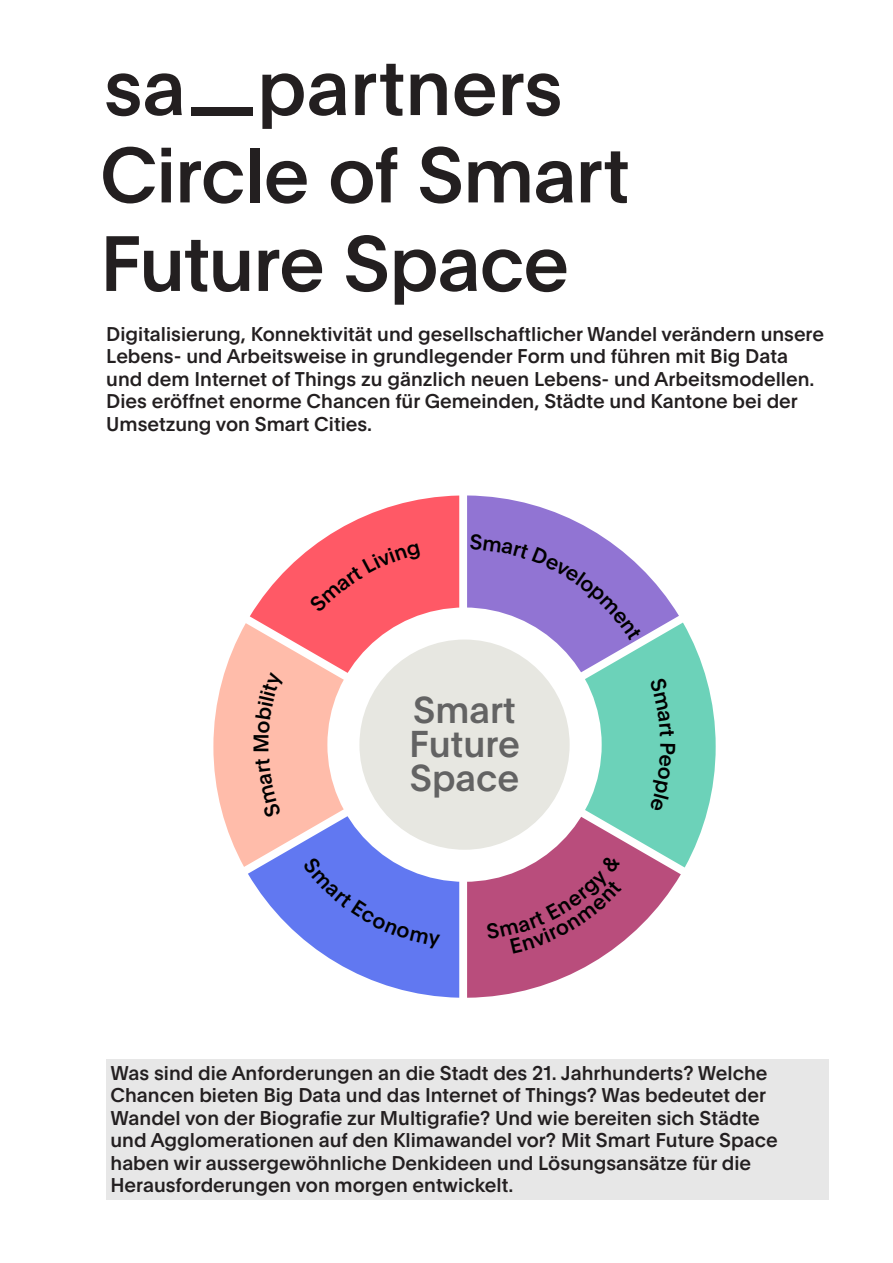
<style>
.page{position:relative;width:893px;height:1263px;background:#fff}
.page>*{position:absolute;margin:0;border:0;box-sizing:border-box;transform-origin:0 0}
.Titel_gross{font:500 76.5px "Plain";letter-spacing:-.015em;color:#231f20}
.t1{font:500 36.6px/34.2px "Plain";color:#636363;text-align:justify}
.t2{font:500 20.7px "Plain";color:#000}
.t3{font:500 19.5px/22.5px "Plain";color:#231f20}
</style>
<div class="page">
<div style="left:106px;top:1059px;width:723px;height:140px;background:#e7e7e7"></div>
<svg style="left:106px;top:73px;width:76px;height:43px"></svg>
<div style="left:192px;top:107px;width:61px;height:8px;background:#231f20"></div>
<svg style="left:262px;top:73px;width:84px;height:56px"></svg>
<svg style="left:355px;top:64px;width:48px;height:52px"></svg>
<svg style="left:410px;top:73px;width:37px;height:42px"></svg>
<svg style="left:455px;top:73px;width:40px;height:43px"></svg>
<svg style="left:503px;top:73px;width:57px;height:43px"></svg>
<div style="left:359px;top:639px;width:211px;height:211px;background:#e7e7e1;border-radius:50%"></div>
<svg style="left:213px;top:495px;width:246px;height:503px"></svg>
<svg style="left:467px;top:495px;width:249px;height:503px"></svg>
<p class="Titel_gross" style="left:100px;top:120px;width:531px">Circle of Smart</p>
<p class="Titel_gross" style="left:100px;top:209px;width:470px">Future Space</p>
<p class="t3" style="left:106px;top:322px;width:719px">Digitalisierung, Konnektivität und gesellschaftlicher Wandel verändern unsere Lebens- und Arbeitsweise in grundlegender Form und führen mit Big Data und dem Internet of Things zu gänzlich neuen Lebens- und Arbeitsmodellen.<br>Dies eröffnet enorme Chancen für Gemeinden, Städte und Kantone bei der Umsetzung von Smart Cities.</p>
<p class="t2" style="left:246px;top:753px;width:21px;rotate:-90deg">M</p>
<p class="t1" style="left:409px;top:691px;width:112px">Smart Future Space</p>
<p class="t3" style="left:111px;top:1061px;width:669px">Was sind die Anforderungen an die Stadt des 21. Jahrhunderts? Welche Chancen bieten Big Data und das Internet of Things? Was bedeutet der Wandel von der Biografie zur Multigrafie? Und wie bereiten sich Städte und Agglomerationen auf den Klimawandel vor? Mit Smart Future Space haben wir aussergewöhnliche Denkideen und Lösungsansätze für die Herausforderungen von morgen entwickelt.</p>
</div>
